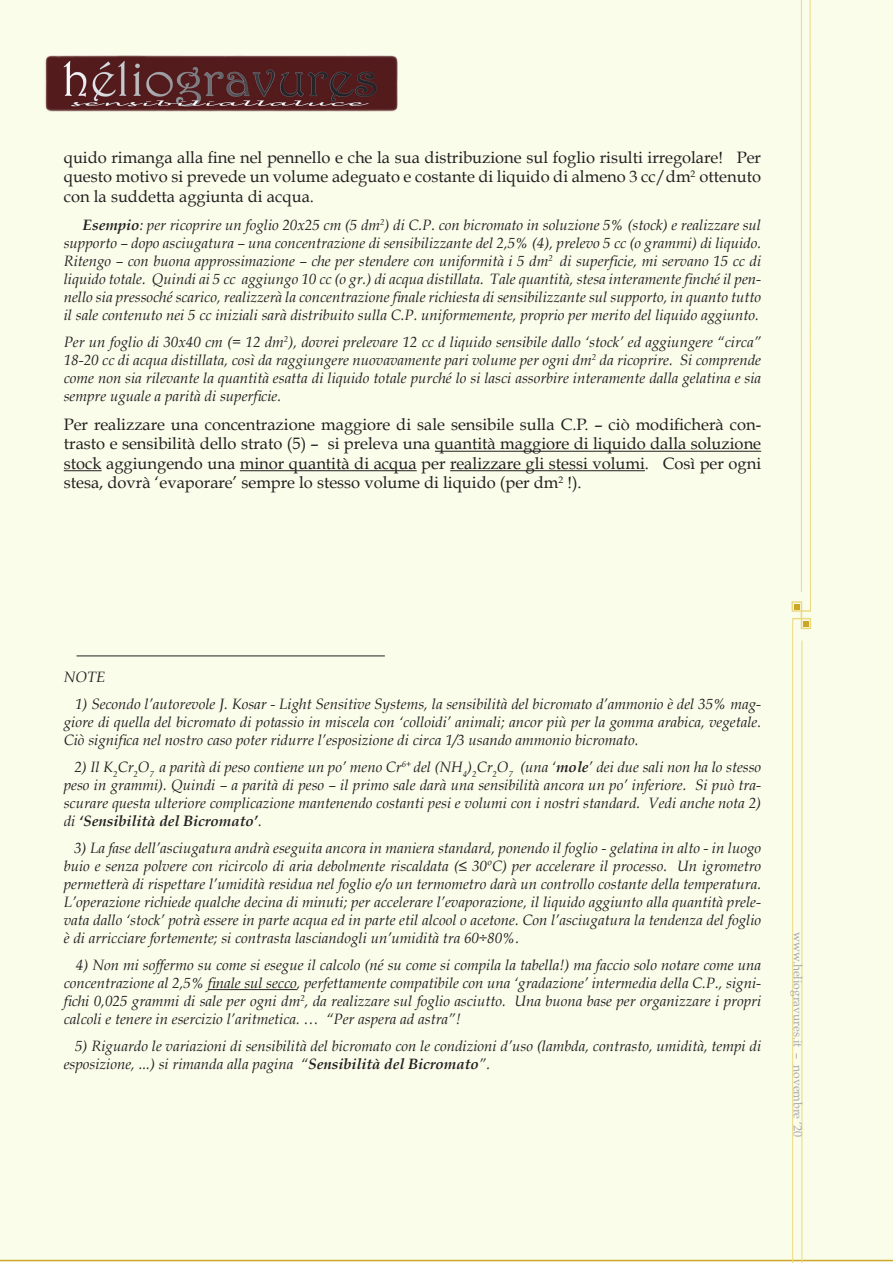
<style>
.page{position:relative;width:893px;height:1263px;background:#fff}
.page>*{position:absolute;margin:0;border:0;box-sizing:border-box;transform-origin:0 0}
.Corpo_testo{font:16.5px/19.5px "Book Antiqua";color:#231f20;text-align:justify}
.Corpo_testo-2{font:italic 15px/18px "Book Antiqua";color:#231f20;text-align:justify}
.t1{font:12px "Book Antiqua";color:#a8a9ad}
.s1{font-weight:700}
</style>
<div class="page">
<div style="left:0;top:0;width:893px;height:1261px;background:#fbfdeb"></div>
<hr style="left:801px;top:0;width:1px;height:592px;background:#ebd980">
<hr style="left:810px;top:0;width:1px;height:611px;background:#ebd980">
<hr style="left:801px;top:640px;width:1px;height:623px;background:#ebd980">
<hr style="left:792px;top:618px;width:1px;height:645px;background:#ebd980">
<svg style="left:791px;top:601px;width:20px;height:28px"></svg>
<img style="left:45px;top:54px;width:355px;height:58px">
<hr style="left:435px;top:451px;width:326px;height:1px;background:#231f20">
<hr style="left:64px;top:470px;width:38px;height:1px;background:#231f20">
<hr style="left:240px;top:470px;width:177px;height:1px;background:#231f20">
<hr style="left:450px;top:470px;width:195px;height:1px;background:#231f20">
<hr style="left:208px;top:989px;width:89px;height:1px;background:#231f20">
<hr style="left:77px;top:656px;width:308px;height:1px;background:#231f20">
<p class="Corpo_testo" style="left:64px;top:147px;width:699px">quido rimanga alla fine nel pennello e che la sua distribuzione sul foglio risulti irregolare! Per questo motivo si prevede un volume adeguato e costante di liquido di almeno 3 cc/dm<sup>2</sup> ottenuto con la suddetta aggiunta di acqua.</p>
<p class="Corpo_testo-2" style="left:64px;top:216px;width:699px;text-indent:19px"><span class="s1">Esempio</span>: per ricoprire un foglio 20x25 cm (5 dm<sup>2</sup>) di C.P. con bicromato in soluzione 5% (stock) e realizzare sul supporto – dopo asciugatura – una concentrazione di sensibilizzante del 2,5% (4), prelevo 5 cc (o grammi) di liquido.<br>Ritengo – con buona approssimazione – che per stendere con uniformità i 5 dm<sup>2</sup> di superficie, mi servano 15 cc di liquido totale. Quindi ai 5 cc aggiungo 10 cc (o gr.) di acqua distillata. Tale quantità, stesa interamente finché il pen&shy;nello sia pressoché scarico, realizzerà la concentrazione finale richiesta di sensibilizzante sul supporto, in quanto tutto il sale contenuto nei 5 cc iniziali sarà distribuito sulla C.P. uniformemente, proprio per merito del liquido aggiunto.</p>
<p class="Corpo_testo-2" style="left:64px;top:333px;width:699px">Per un foglio di 30x40 cm (= 12 dm<sup>2</sup>), dovrei prelevare 12 cc d liquido sensibile dallo ‘stock’ ed aggiungere “circa” 18-20 cc di acqua distillata, così da raggiungere nuovavamente pari volume per ogni dm<sup>2</sup> da ricoprire. Si comprende come non sia rilevante la quantità esatta di liquido totale purché lo si lasci assorbire interamente dalla gelatina e sia sempre uguale a parità di superficie.</p>
<p class="Corpo_testo" style="left:64px;top:414px;width:699px">Per realizzare una concentrazione maggiore di sale sensibile sulla C.P. – ciò modificherà con&shy;trasto e sensibilità dello strato (5) – si preleva una quantità maggiore di liquido dalla soluzione stock aggiungendo una minor quantità di acqua per realizzare gli stessi volumi. Così per ogni stesa, dovrà ‘evaporare’ sempre lo stesso volume di liquido (per dm<sup>2</sup> !).</p>
<p class="Corpo_testo-2" style="left:64px;top:668px;width:43px">NOTE</p>
<p class="Corpo_testo-2" style="left:64px;top:695px;width:699px;text-indent:11px">1) Secondo l’autorevole J. Kosar - Light Sensitive Systems, la sensibilità del bicromato d’ammonio è del 35% mag&shy;giore di quella del bicromato di potassio in miscela con ‘colloidi’ animali; ancor più per la gomma arabica, vegetale.<br>Ciò significa nel nostro caso poter ridurre l’esposizione di circa 1/3 usando ammonio bicromato.</p>
<p class="Corpo_testo-2" style="left:64px;top:758px;width:699px;text-indent:11px">2) Il K<sub>2</sub>Cr<sub>2</sub>O<sub>7</sub> a parità di peso contiene un po’ meno Cr<sup>6+</sup> del (NH<sub>4</sub>)<sub>2</sub>Cr<sub>2</sub>O<sub>7</sub> (una ‘<span class="s1">mole</span>’ dei due sali non ha lo stesso peso in grammi). Quindi – a parità di peso – il primo sale darà una sensibilità ancora un po’ inferiore. Si può tra&shy;scurare questa ulteriore complicazione mantenendo costanti pesi e volumi con i nostri standard. Vedi anche nota 2) di <span class="s1">‘Sensibilità del Bicromato’</span>.</p>
<p class="Corpo_testo-2" style="left:64px;top:839px;width:699px;text-indent:10px">3) La fase dell’asciugatura andrà eseguita ancora in maniera standard, ponendo il foglio - gelatina in alto - in luogo buio e senza polvere con ricircolo di aria debolmente riscaldata (≤ 30ºC) per accelerare il processo. Un igrometro permetterà di rispettare l’umidità residua nel foglio e/o un termometro darà un controllo costante della temperatura.<br>L’operazione richiede qualche decina di minuti; per accelerare l’evaporazione, il liquido aggiunto alla quantità prele&shy;vata dallo ‘stock’ potrà essere in parte acqua ed in parte etil alcool o acetone. Con l’asciugatura la tendenza del foglio è di arricciare fortemente; si contrasta lasciandogli un’umidità tra 60÷80%.</p>
<p class="Corpo_testo-2" style="left:64px;top:956px;width:699px;text-indent:12px">4) Non mi soffermo su come si esegue il calcolo (né su come si compila la tabella!) ma faccio solo notare come una concentrazione al 2,5% finale sul secco, perfettamente compatibile con una ‘gradazione’ intermedia della C.P., signi&shy;fichi 0,025 grammi di sale per ogni dm<sup>2</sup>, da realizzare sul foglio asciutto. Una buona base per organizzare i propri calcoli e tenere in esercizio l’aritmetica. … “Per aspera ad astra”!</p>
<p class="Corpo_testo-2" style="left:64px;top:1037px;width:699px;text-indent:11px">5) Riguardo le variazioni di sensibilità del bicromato con le condizioni d’uso (lambda, contrasto, umidità, tempi di esposizione, ...) si rimanda alla pagina “<span class="s1">Sensibilità del Bicromato</span>”.</p>
<p class="t1" style="left:805px;top:932px;width:207px;rotate:90deg">www.heliogravures.it – novembre ‘20</p>
</div>
